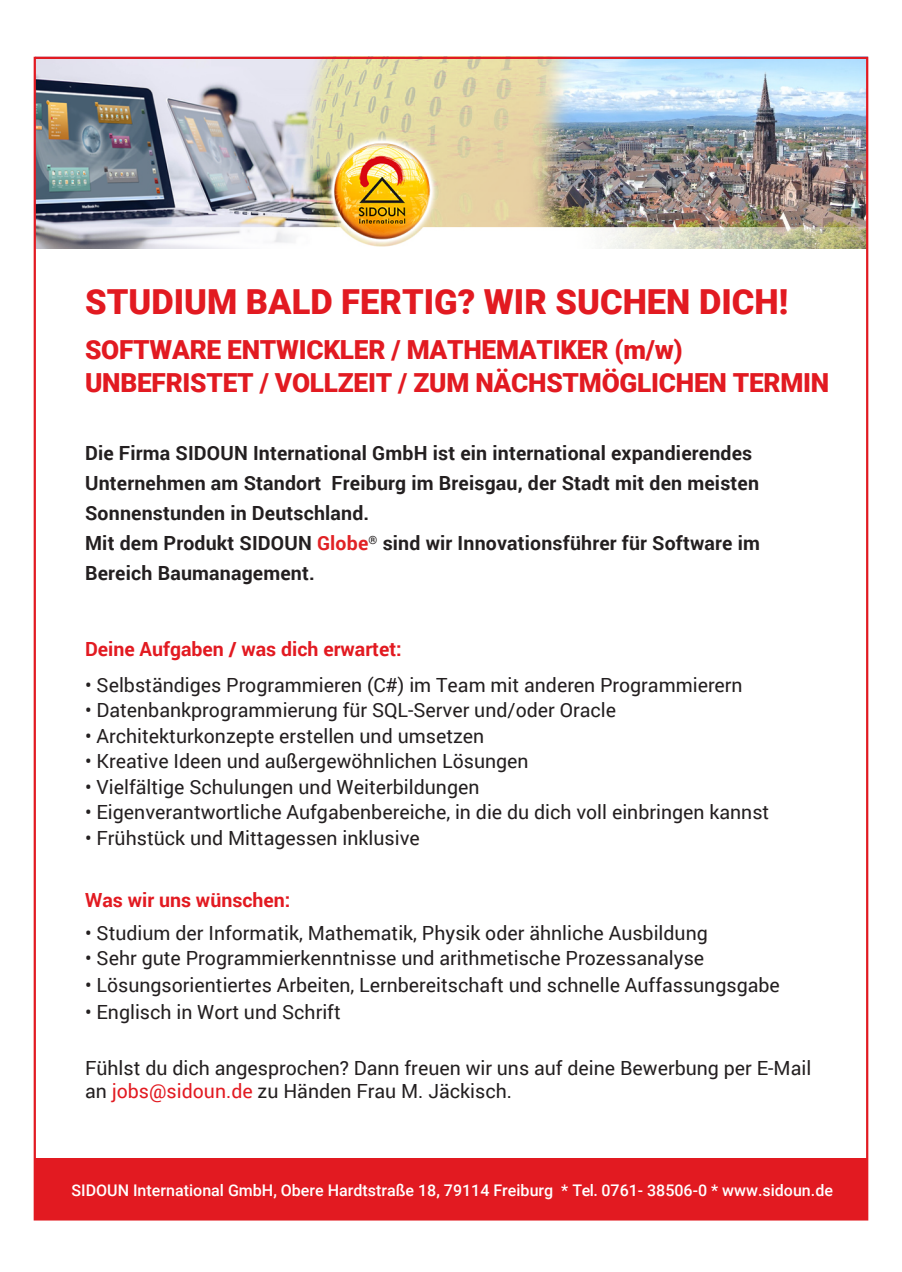
<style>
.page{position:relative;width:902px;height:1272px;background:#fff}
.page>*{position:absolute;margin:0;border:0;box-sizing:border-box;transform-origin:0 0}
.t1{font:900 34.5px "Roboto";color:#e21a21}
.t2{font:900 26.25px/33px "Roboto";letter-spacing:-.01em;color:#e21a21}
.t3{font:19.5px/23.4px "Roboto";color:#231f20}
.t4{font:700 19.5px/30px "Roboto";letter-spacing:.01em;color:#231f20}
.t5{font:700 19.5px "Roboto";color:#e21a21}
.t6{font:500 16.05px "Roboto";color:#fff}
.s1{color:#e12225}
.s2{color:#e21a21}
</style>
<div class="page">
<img style="left:37px;top:60px;width:828px;height:189px">
<div style="left:34px;top:1157px;width:833px;height:62px;background:#e21a21"></div>
<h1 class="t1" style="left:85px;top:277px;width:704px">STUDIUM BALD FERTIG? WIR SUCHEN DICH!</h1>
<h2 class="t2" style="left:85px;top:332px;width:745px">SOFTWARE ENTWICKLER / MATHEMATIKER (m/w)<br>UNBEFRISTET / VOLLZEIT / ZUM NÄCHSTMÖGLICHEN TERMIN</h2>
<p class="t4" style="left:85px;top:437px;width:676px">Die Firma SIDOUN International GmbH ist ein international expandierendes Unternehmen am Standort Freiburg im Breisgau, der Stadt mit den meisten Sonnenstunden in Deutschland.<br>Mit dem Produkt SIDOUN <span class="s1">Globe</span><sup>®</sup> sind wir Innovationsführer für Software im Bereich Baumanagement.</p>
<p class="t5" style="left:85px;top:635px;width:318px">Deine Aufgaben / was dich erwartet:</p>
<p class="t3" style="left:85px;top:672px;width:659px">• Selbständiges Programmieren (C#) im Team mit anderen Programmierern</p>
<p class="t3" style="left:85px;top:698px;width:532px">• Datenbankprogrammierung für SQL-Server und/oder Oracle</p>
<p class="t3" style="left:85px;top:723px;width:400px">• Architekturkonzepte erstellen und umsetzen</p>
<p class="t3" style="left:85px;top:749px;width:445px">• Kreative Ideen und außergewöhnlichen Lösungen</p>
<p class="t3" style="left:85px;top:774px;width:396px">• Vielfältige Schulungen und Weiterbildungen</p>
<p class="t3" style="left:85px;top:800px;width:685px">• Eigenverantwortliche Aufgabenbereiche, in die du dich voll einbringen kannst</p>
<p class="t3" style="left:85px;top:825px;width:336px">• Frühstück und Mittagessen inklusive</p>
<p class="t5" style="left:85px;top:885px;width:207px">Was wir uns wünschen:</p>
<p class="t3" style="left:85px;top:920px;width:624px">• Studium der Informatik, Mathematik, Physik oder ähnliche Ausbildung</p>
<p class="t3" style="left:85px;top:945px;width:620px">• Sehr gute Programmierkenntnisse und arithmetische Prozessanalyse</p>
<p class="t3" style="left:85px;top:972px;width:696px">• Lösungsorientiertes Arbeiten, Lernbereitschaft und schnelle Auffassungsgabe</p>
<p class="t3" style="left:85px;top:999px;width:257px">• Englisch in Wort und Schrift</p>
<p class="t3" style="left:85px;top:1055px;width:727px">Fühlst du dich angesprochen? Dann freuen wir uns auf deine Bewerbung per E-Mail an <span class="s2">jobs@sidoun.de</span> zu Händen Frau M. Jäckisch.</p>
<p class="t6" style="left:71px;top:1178px;width:763px">SIDOUN International GmbH, Obere Hardtstraße 18, 79114 Freiburg * Tel. 0761- 38506-0 * www.sidoun.de</p>
</div>
